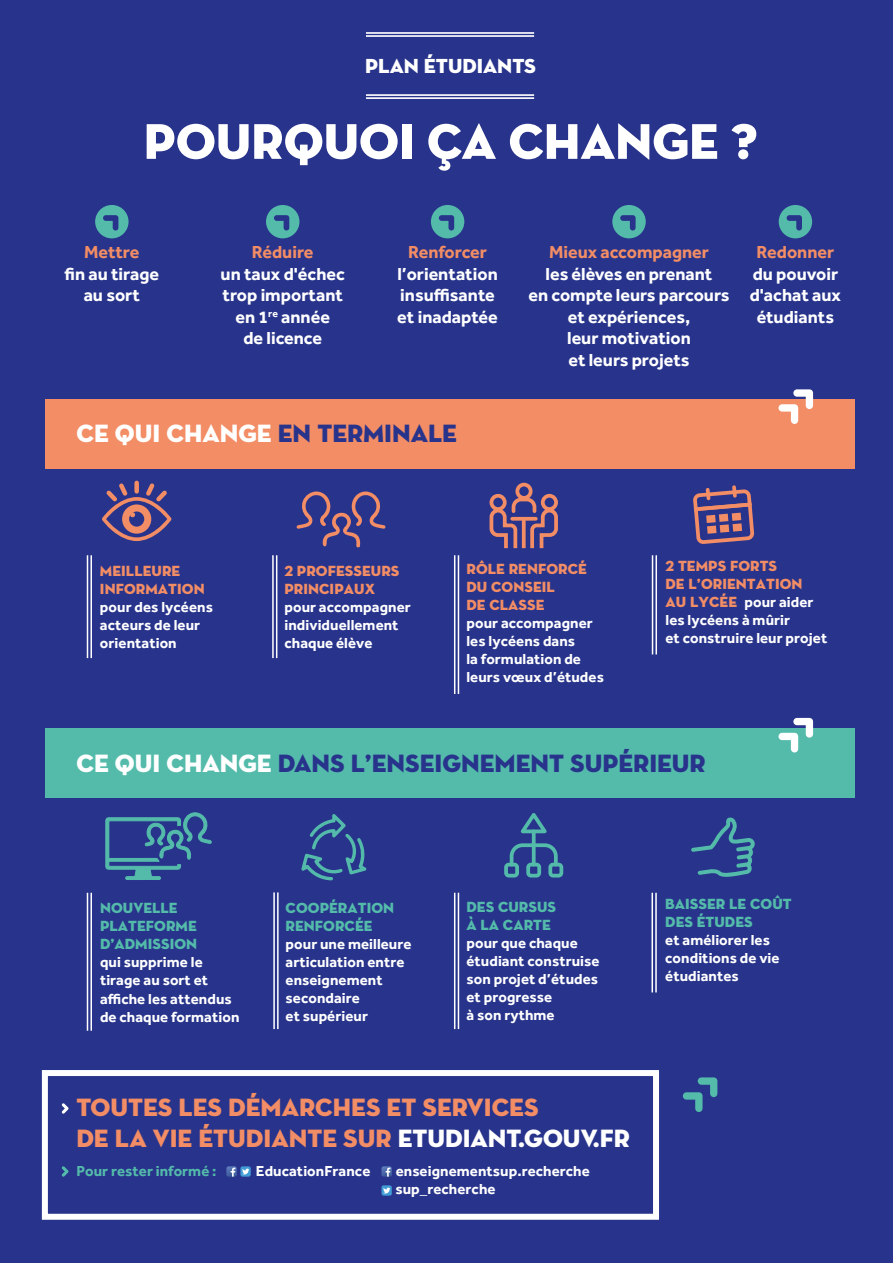
<style>
.page{position:relative;width:893px;height:1263px;background:#28348b}
.page>*{position:absolute;margin:0;border:0;box-sizing:border-box;transform-origin:0 0}
.t1{font:51px "Neutra Disp Titling";color:#fff}
.t2{font:25.5px/30.6px "Neutra Disp Titling";color:#f28d65}
.t3{font:25.5px "Neutra Disp Titling";color:#28348b}
.t4{font:25.5px "Neutra Disp Titling";color:#fff}
.t5{font:20.7px "Neutra Disp Titling";color:#fff}
.t6{font:700 18px/21.6px "Effra";color:#fff;text-align:center}
.t7{font:700 18px "Effra";color:#f28d65}
.t8{font:700 15px/18px "Effra";letter-spacing:.005em;color:#fff}
.t9{font:15px/18px "Neutra Disp Titling";letter-spacing:.005em;color:#f28d65}
.t10{font:15px/18px "Neutra Disp Titling";letter-spacing:.005em;color:#54bbab}
.t11{font:700 15px "Effra";letter-spacing:.005em;color:#54bbab}
.s1{color:#28348b}
.s2{font-family:"Neutra Disp Titling";font-weight:400;color:#f28d65}
.s3{color:#fff}
</style>
<div class="page">
<div style="left:42px;top:1070px;width:617px;height:150px;border:6px solid #fff"></div>
<svg style="left:62px;top:1103px;width:7px;height:11px"></svg>
<svg style="left:62px;top:1166px;width:7px;height:11px"></svg>
<div style="left:45px;top:399px;width:810px;height:70px;background:#f28d65"></div>
<svg style="left:102px;top:480px;width:70px;height:61px"></svg>
<svg style="left:296px;top:491px;width:90px;height:57px"></svg>
<svg style="left:693px;top:485px;width:62px;height:57px"></svg>
<hr style="left:87px;top:555px;width:1px;height:103px;background:#fff">
<hr style="left:90px;top:555px;width:2px;height:103px;background:#fff">
<hr style="left:272px;top:555px;width:2px;height:103px;background:#fff">
<hr style="left:276px;top:555px;width:1px;height:103px;background:#fff">
<hr style="left:454px;top:555px;width:1px;height:139px;background:#fff">
<hr style="left:458px;top:555px;width:1px;height:139px;background:#fff">
<hr style="left:652px;top:555px;width:1px;height:99px;background:#fff">
<hr style="left:655px;top:555px;width:2px;height:99px;background:#fff">
<svg style="left:778px;top:389px;width:35px;height:35px"></svg>
<div style="left:95px;top:205px;width:34px;height:33px;background:#54bbab;border-radius:50%"></div>
<div style="left:266px;top:205px;width:33px;height:33px;background:#54bbab;border-radius:50%"></div>
<div style="left:431px;top:205px;width:33px;height:33px;background:#54bbab;border-radius:50%"></div>
<div style="left:612px;top:205px;width:34px;height:33px;background:#54bbab;border-radius:50%"></div>
<div style="left:779px;top:205px;width:33px;height:33px;background:#54bbab;border-radius:50%"></div>
<svg style="left:103px;top:215px;width:15px;height:15px"></svg>
<svg style="left:274px;top:215px;width:15px;height:15px"></svg>
<svg style="left:439px;top:215px;width:15px;height:15px"></svg>
<svg style="left:620px;top:215px;width:16px;height:15px"></svg>
<svg style="left:787px;top:215px;width:15px;height:15px"></svg>
<svg style="left:683px;top:1077px;width:34px;height:35px"></svg>
<svg style="left:301px;top:814px;width:66px;height:67px"></svg>
<svg style="left:105px;top:812px;width:106px;height:68px"></svg>
<svg style="left:691px;top:817px;width:64px;height:60px"></svg>
<div style="left:45px;top:728px;width:810px;height:70px;background:#54bbab"></div>
<hr style="left:87px;top:893px;width:1px;height:138px;background:#fff">
<hr style="left:90px;top:893px;width:2px;height:138px;background:#fff">
<hr style="left:273px;top:892px;width:2px;height:137px;background:#fff">
<hr style="left:277px;top:892px;width:2px;height:137px;background:#fff">
<hr style="left:454px;top:893px;width:1px;height:136px;background:#fff">
<hr style="left:458px;top:893px;width:1px;height:136px;background:#fff">
<hr style="left:651px;top:893px;width:2px;height:99px;background:#fff">
<hr style="left:655px;top:893px;width:2px;height:99px;background:#fff">
<svg style="left:778px;top:718px;width:35px;height:34px"></svg>
<div style="left:504px;top:863px;width:15px;height:14px;border:4px solid #54bbab;border-radius:3px"></div>
<div style="left:526px;top:863px;width:15px;height:14px;border:4px solid #54bbab;border-radius:3px"></div>
<div style="left:548px;top:863px;width:15px;height:14px;border:4px solid #54bbab;border-radius:3px"></div>
<svg style="left:489px;top:482px;width:71px;height:386px"></svg>
<hr style="left:366px;top:35px;width:168px;height:2px;background:#fff">
<hr style="left:366px;top:32px;width:168px;height:2px;background:#fff">
<hr style="left:366px;top:97px;width:168px;height:2px;background:#fff">
<hr style="left:366px;top:94px;width:168px;height:2px;background:#fff">
<svg style="left:381px;top:1166px;width:11px;height:11px"></svg>
<div style="left:240px;top:1166px;width:11px;height:11px;background:#419cd6;border-radius:2px"></div>
<svg style="left:226px;top:1166px;width:23px;height:11px"></svg>
<div style="left:381px;top:1185px;width:11px;height:11px;background:#419cd6;border-radius:2px"></div>
<svg style="left:383px;top:1188px;width:7px;height:5px"></svg>
<h3 class="t5" style="left:365px;top:53px;width:173px">PLAN ÉTUDIANTS</h3>
<h1 class="t1" style="left:144px;top:110px;width:615px">POURQUOI ÇA CHANGE ?</h1>
<p class="t7" style="left:84px;top:241px;width:57px">Mettre</p>
<p class="t6" style="left:65px;top:262px;width:96px">fin au tirage au sort</p>
<p class="t7" style="left:252px;top:241px;width:63px">Réduire</p>
<p class="t6" style="left:221px;top:262px;width:126px">un taux d'échec trop important en 1<sup>re</sup> année<br>de licence</p>
<p class="t7" style="left:408px;top:241px;width:80px">Renforcer</p>
<p class="t6" style="left:397px;top:262px;width:102px;text-align:left">l’orientation insuffisante et inadaptée</p>
<h2 class="t4" style="left:76px;top:418px;width:382px">CE QUI CHANGE <span class="s1">EN TERMINALE</span></h2>
<p class="t7" style="left:549px;top:241px;width:161px">Mieux accompagner</p>
<p class="t6" style="left:529px;top:262px;width:202px">les élèves en prenant<br>en compte leurs parcours et expériences,<br>leur motivation<br>et leurs projets</p>
<p class="t7" style="left:757px;top:241px;width:79px">Redonner</p>
<p class="t6" style="left:750px;top:262px;width:93px">du pouvoir d'achat aux étudiants</p>
<p class="t9" style="left:100px;top:562px;width:106px">MEILLEURE<br>INFORMATION</p>
<p class="t8" style="left:100px;top:597px;width:114px">pour des lycéens acteurs de leur orientation</p>
<p class="t9" style="left:284px;top:562px;width:117px">2 PROFESSEURS<br>PRINCIPAUX</p>
<p class="t8" style="left:284px;top:598px;width:128px">pour accompagner individuellement chaque élève</p>
<p class="t9" style="left:466px;top:560px;width:122px">RÔLE RENFORCÉ<br>DU CONSEIL<br>DE CLASSE</p>
<p class="t8" style="left:466px;top:614px;width:139px">pour accompagner les lycéens dans<br>la formulation de leurs vœux d’études</p>
<p class="t9" style="left:665px;top:557px;width:138px">2 TEMPS FORTS<br>DE L’ORIENTATION</p>
<p class="t8" style="left:665px;top:593px;width:163px"><span class="s2">AU LYCÉE</span> pour aider les lycéens à mûrir<br>et construire leur projet</p>
<h2 class="t3" style="left:76px;top:747px;width:631px"><span class="s3">CE QUI CHANGE</span> DANS L’ENSEIGNEMENT SUPÉRIEUR</h2>
<p class="t10" style="left:100px;top:899px;width:99px">NOUVELLE<br>PLATEFORME<br>D’ADMISSION</p>
<p class="t8" style="left:100px;top:953px;width:141px">qui supprime le tirage au sort et affiche les attendus de chaque formation</p>
<p class="t10" style="left:286px;top:899px;width:110px">COOPÉRATION<br>RENFORCÉE</p>
<p class="t8" style="left:286px;top:935px;width:127px">pour une meilleure articulation entre enseignement secondaire<br>et supérieur</p>
<p class="t10" style="left:466px;top:898px;width:91px">DES CURSUS<br>À LA CARTE</p>
<p class="t8" style="left:466px;top:933px;width:135px">pour que chaque étudiant construise son projet d’études et progresse<br>à son rythme</p>
<h2 class="t2" style="left:76px;top:1092px;width:555px">TOUTES LES DÉMARCHES ET SERVICES<br>DE LA VIE ÉTUDIANTE SUR <span class="s3">ETUDIANT.GOUV.FR</span></h2>
<p class="t11" style="left:76px;top:1162px;width:142px">Pour rester informé :</p>
<p class="t8" style="left:256px;top:1162px;width:116px">EducationFrance</p>
<p class="t8" style="left:395px;top:1162px;width:196px">enseignementsup.recherche sup_recherche</p>
<p class="t10" style="left:665px;top:894px;width:128px">BAISSER LE COÛT<br>DES ÉTUDES</p>
<p class="t8" style="left:665px;top:930px;width:116px">et améliorer les conditions de vie étudiantes</p>
</div>
